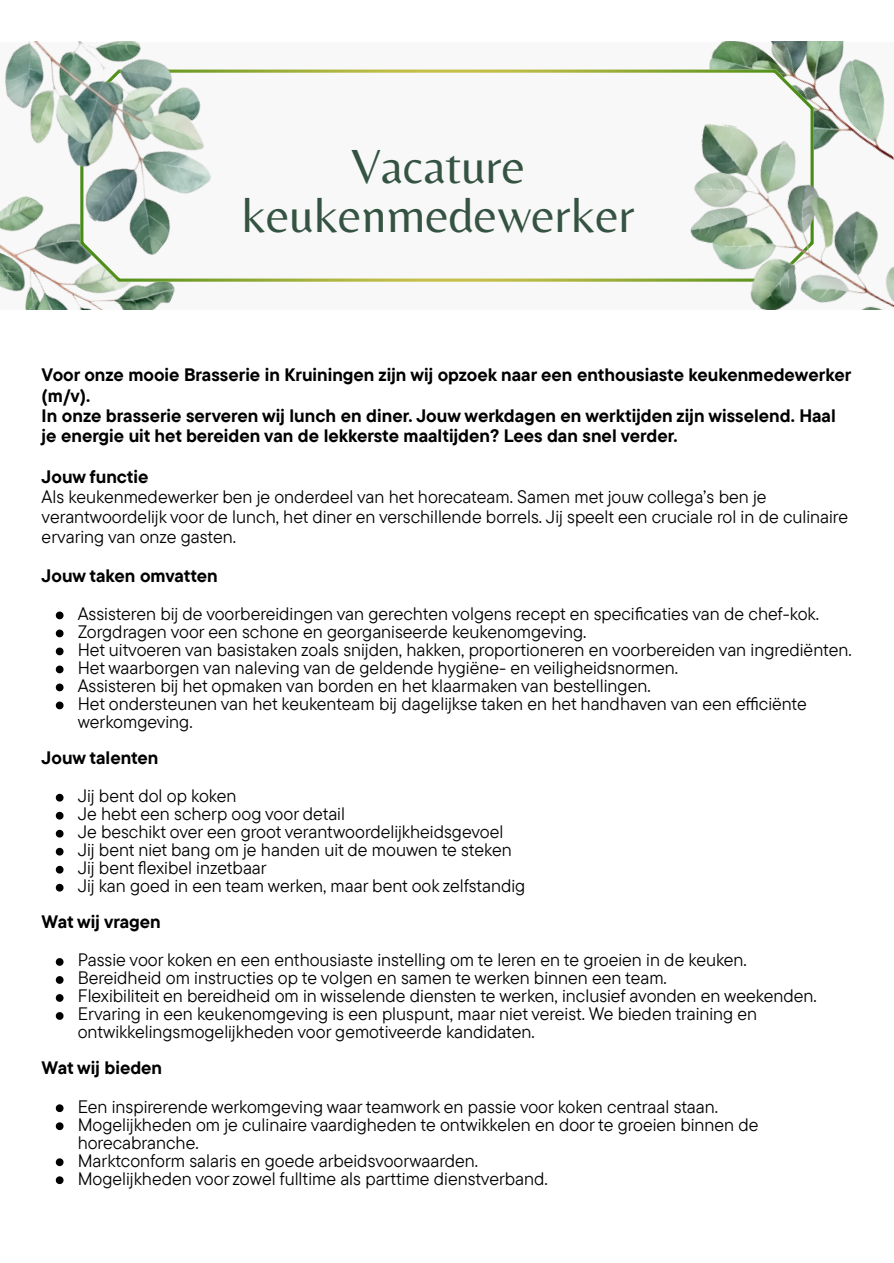
<style>
.page{position:relative;width:894px;height:1263px;background:#fff}
.page>*{position:absolute;margin:0;border:0;box-sizing:border-box;transform-origin:0 0}
.t1{font:49.95px/49.7px "Belleza";color:#345342;text-align:center}
.t2{font:18px/20.2px "TT Commons Pro";color:#000}
.t3{font:700 18px/20.2px "TT Commons Pro";color:#000}
.s1{font-weight:700}
</style>
<div class="page">
<div style="left:0;top:42px;width:893px;height:267px;background:#f8f8f8"></div>
<img style="left:0;top:263px;width:175px;height:46px">
<img style="left:690px;top:42px;width:195px;height:79px">
<svg style="left:80px;top:70px;width:733px;height:212px"></svg>
<img style="left:673px;top:121px;width:220px;height:188px">
<img style="left:0;top:42px;width:260px;height:221px">
<svg style="left:56px;top:612px;width:7px;height:7px"></svg>
<svg style="left:56px;top:630px;width:7px;height:7px"></svg>
<svg style="left:56px;top:648px;width:7px;height:7px"></svg>
<svg style="left:56px;top:666px;width:7px;height:7px"></svg>
<svg style="left:56px;top:684px;width:7px;height:7px"></svg>
<svg style="left:56px;top:702px;width:7px;height:7px"></svg>
<svg style="left:56px;top:794px;width:7px;height:7px"></svg>
<svg style="left:56px;top:812px;width:7px;height:7px"></svg>
<svg style="left:56px;top:830px;width:7px;height:7px"></svg>
<svg style="left:56px;top:848px;width:7px;height:7px"></svg>
<svg style="left:56px;top:866px;width:7px;height:7px"></svg>
<svg style="left:56px;top:884px;width:7px;height:7px"></svg>
<svg style="left:56px;top:958px;width:7px;height:8px"></svg>
<svg style="left:56px;top:976px;width:7px;height:8px"></svg>
<svg style="left:56px;top:994px;width:7px;height:8px"></svg>
<svg style="left:56px;top:1012px;width:7px;height:8px"></svg>
<svg style="left:56px;top:1104px;width:7px;height:8px"></svg>
<svg style="left:56px;top:1122px;width:7px;height:8px"></svg>
<svg style="left:56px;top:1158px;width:7px;height:8px"></svg>
<svg style="left:56px;top:1176px;width:7px;height:8px"></svg>
<p class="t1" style="left:241px;top:140px;width:394px">Vacature keukenmedewerker</p>
<h1 class="t3" style="left:42px;top:364px;width:811px">Voor onze mooie Brasserie in Kruiningen zijn wij opzoek naar een enthousiaste keukenmedewerker (m/v).<br>In onze brasserie serveren wij lunch en diner. Jouw werkdagen en werktijden zijn wisselend. Haal je energie uit het bereiden van de lekkerste maaltijden? Lees dan snel verder.</h1>
<h1 class="t2" style="left:42px;top:466px;width:807px"><span class="s1">Jouw functie<br></span>Als keukenmedewerker ben je onderdeel van het horecateam. Samen met jouw collega’s ben je verantwoordelijk voor de lunch, het diner en verschillende borrels. Jij speelt een cruciale rol in de culinaire ervaring van onze gasten.</h1>
<h1 class="t3" style="left:42px;top:565px;width:178px">Jouw taken omvatten</h1>
<p class="t2" style="left:78px;top:603px;width:742px">Assisteren bij de voorbereidingen van gerechten volgens recept en specificaties van de chef-kok.</p>
<p class="t2" style="left:78px;top:621px;width:510px">Zorgdragen voor een schone en georganiseerde keukenomgeving.</p>
<p class="t2" style="left:78px;top:639px;width:775px">Het uitvoeren van basistaken zoals snijden, hakken, proportioneren en voorbereiden van ingrediënten.</p>
<p class="t2" style="left:78px;top:657px;width:601px">Het waarborgen van naleving van de geldende hygiëne- en veiligheidsnormen.</p>
<p class="t2" style="left:78px;top:675px;width:574px">Assisteren bij het opmaken van borden en het klaarmaken van bestellingen.</p>
<p class="t2" style="left:78px;top:694px;width:730px;line-height:18px">Het ondersteunen van het keukenteam bij dagelijkse taken en het handhaven van een efficiënte werkomgeving.</p>
<h1 class="t3" style="left:42px;top:747px;width:118px">Jouw talenten</h1>
<p class="t2" style="left:78px;top:785px;width:160px">Jij bent dol op koken</p>
<p class="t2" style="left:78px;top:803px;width:269px">Je hebt een scherp oog voor detail</p>
<p class="t2" style="left:78px;top:821px;width:427px">Je beschikt over een groot verantwoordelij kheidsgevoel</p>
<p class="t2" style="left:78px;top:839px;width:435px">Jij bent niet bang om je handen uit de mouwen te steken</p>
<p class="t2" style="left:78px;top:857px;width:190px">Jij bent flexibel inzetbaar</p>
<p class="t2" style="left:78px;top:875px;width:449px">Jij kan goed in een team werken, maar bent ook zelfstandig</p>
<h1 class="t3" style="left:42px;top:911px;width:121px">Wat wij vragen</h1>
<p class="t2" style="left:78px;top:950px;width:670px">Passie voor koken en een enthousiaste instelling om te leren en te groeien in de keuken.</p>
<p class="t2" style="left:78px;top:968px;width:590px">Bereidheid om instructies op te volgen en samen te werken binnen een team.</p>
<p class="t2" style="left:78px;top:986px;width:740px">Flexibiliteit en bereidheid om in wisselende diensten te werken, inclusief avonden en weekenden.</p>
<p class="t2" style="left:78px;top:1005px;width:681px;line-height:18px">Ervaring in een keukenomgeving is een pluspunt, maar niet vereist. We bieden training en ontwikkelingsmogelijkheden voor gemotiveerde kandidaten.</p>
<h1 class="t3" style="left:42px;top:1058px;width:122px">Wat wij bieden</h1>
<p class="t2" style="left:78px;top:1096px;width:641px">Een inspirerende werkomgeving waar teamwork en passie voor koken centraal staan.</p>
<p class="t2" style="left:78px;top:1115px;width:682px;line-height:18px">Mogelijkheden om je culinaire vaardigheden te ontwikkelen en door te groeien binnen de horecabranche.</p>
<p class="t2" style="left:78px;top:1150px;width:402px">Marktconform salaris en goede arbeidsvoorwaarden.</p>
<p class="t2" style="left:78px;top:1168px;width:471px">Mogelijkheden voor zowel fulltime als parttime dienstverband.</p>
</div>
